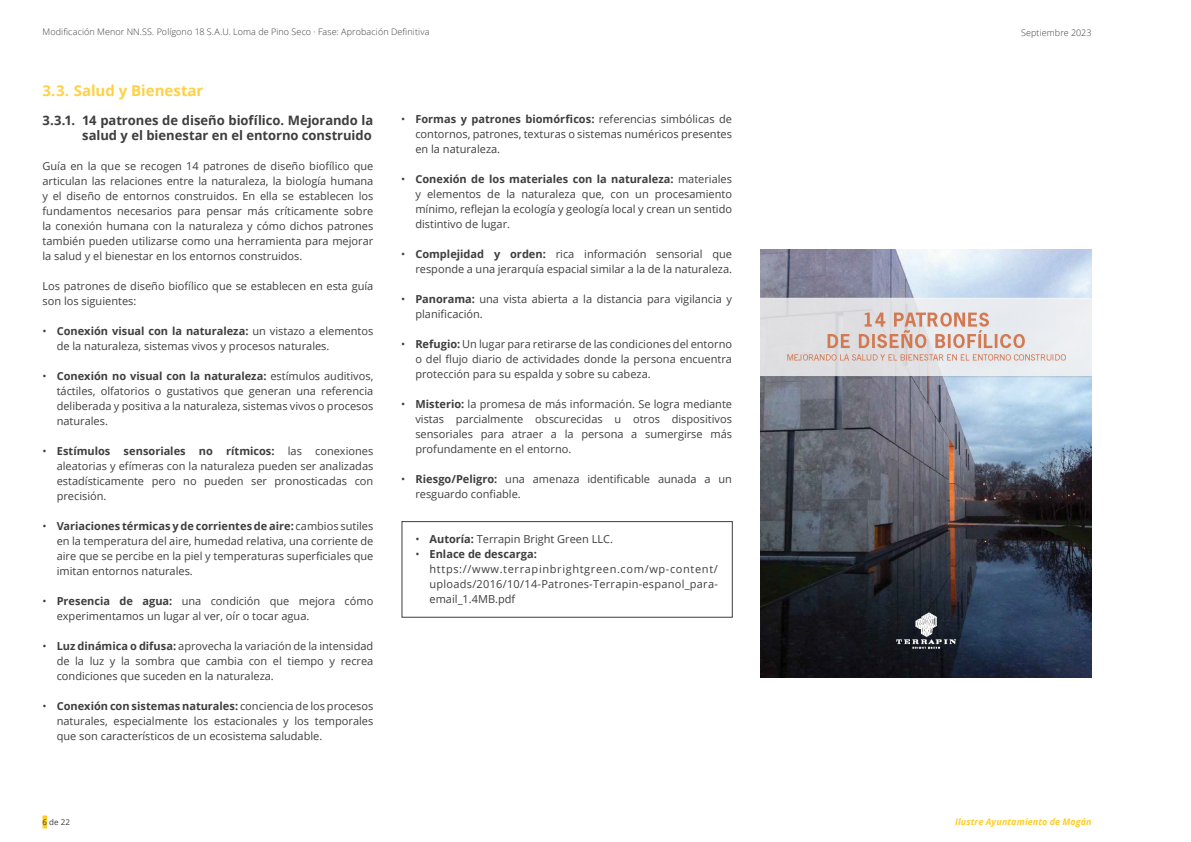
<style>
.page{position:relative;width:1191px;height:842px;background:#fff}
.page>*{position:absolute;margin:0;border:0;box-sizing:border-box;transform-origin:0 0}
.t1{font:700 15px "Open Sans";color:#ffd144}
.t2{font:700 13px/15px "Open Sans";letter-spacing:-.005em;color:#3e3e3f;text-align:right}
.TEXTO_BASE{font:11px/15px "Open Sans";color:#3e3e3f;text-align:justify}
.Notas_recuadro_10_mm{font:11px/15px "Open Sans";letter-spacing:.02em;color:#3e3e3f;text-align:justify}
.t3{font:700 11px "Open Sans";color:#3e3e3f}
.t4{font:300 9px "Open Sans";letter-spacing:.01em;color:#3e3e3f}
.t5{font:italic 700 9px "Open Sans";letter-spacing:.01em;color:#fecd26}
.t6{font:8px "Open Sans";color:#3e3e3f}
.s1{font-weight:700}
.s2{font-weight:400}
</style>
<div class="page">
<img style="left:761px;top:250px;width:330px;height:428px">
<hr style="left:43px;top:815px;width:4px;height:13px;background:#fecd26">
<div style="left:402px;top:521px;width:330px;height:96px;border:1px solid #3e3e3f"></div>
<p class="t4" style="left:43px;top:26px;width:388px">Modificación Menor NN.SS. Polígono 18 S.A.U. Loma de Pino Seco · Fase: Aprobación Definitiva</p>
<p class="t4" style="left:1021px;top:27px;width:72px">Septiembre 2023</p>
<p class="t1" style="left:43px;top:80px;width:162px">3.3. Salud y Bienestar</p>
<p class="t2" style="left:43px;top:112px;width:332px">3.3.1. 14 patrones de diseño biofílico. Mejorando la salud y el bienestar en el entorno construido</p>
<p class="TEXTO_BASE" style="left:43px;top:158px;width:332px">Guía en la que se recogen 14 patrones de diseño biofílico que articulan las relaciones entre la naturaleza, la biología humana y el diseño de entornos construidos. En ella se establecen los fundamentos necesarios para pensar más críticamente sobre la conexión humana con la naturaleza y cómo dichos patrones también pueden utilizarse como una herramienta para mejorar la salud y el bienestar en los entornos construidos.</p>
<p class="TEXTO_BASE" style="left:43px;top:278px;width:332px">Los patrones de diseño biofílico que se establecen en esta guía son los siguientes:</p>
<p class="TEXTO_BASE" style="left:57px;top:323px;width:318px;text-indent:-14px">• <span class="s1">Conexión visual con la naturaleza:</span> un vistazo a elementos de la naturaleza, sistemas vivos y procesos naturales.</p>
<p class="TEXTO_BASE" style="left:57px;top:368px;width:318px;text-indent:-14px">• <span class="s1">Conexión no visual con la naturaleza:</span> estímulos auditivos, táctiles, olfatorios o gustativos que generan una referencia deliberada y positiva a la naturaleza, sistemas vivos o procesos naturales.</p>
<p class="TEXTO_BASE" style="left:57px;top:443px;width:318px;text-indent:-14px">• <span class="s1">Estímulos sensoriales no rítmicos:</span> las conexiones aleatorias y efímeras con la naturaleza pueden ser analizadas estadísticamente pero no pueden ser pronosticadas con precisión.</p>
<p class="TEXTO_BASE" style="left:57px;top:518px;width:318px;text-indent:-14px">• <span class="s1">Variaciones térmicas y de corrientes de aire:</span> cambios sutiles en la temperatura del aire, humedad relativa, una corriente de aire que se percibe en la piel y temperaturas superficiales que imitan entornos naturales.</p>
<p class="TEXTO_BASE" style="left:57px;top:593px;width:318px;text-indent:-14px">• <span class="s1">Presencia de agua:</span> una condición que mejora cómo experimentamos un lugar al ver, oír o tocar agua.</p>
<p class="TEXTO_BASE" style="left:57px;top:638px;width:318px;text-indent:-14px">• <span class="s1">Luz dinámica o difusa:</span> aprovecha la variación de la intensidad de la luz y la sombra que cambia con el tiempo y recrea condiciones que suceden en la naturaleza.</p>
<p class="TEXTO_BASE" style="left:57px;top:698px;width:318px;text-indent:-14px">• <span class="s1">Conexión con sistemas naturales:</span> conciencia de los procesos naturales, especialmente los estacionales y los temporales que son característicos de un ecosistema saludable.</p>
<p class="TEXTO_BASE" style="left:415px;top:111px;width:318px;text-indent:-14px">• <span class="s1">Formas y patrones biomórficos:</span> referencias simbólicas de contornos, patrones, texturas o sistemas numéricos presentes en la naturaleza.</p>
<p class="TEXTO_BASE" style="left:415px;top:171px;width:318px;text-indent:-14px">• <span class="s1">Conexión de los materiales con la naturaleza:</span> materiales y elementos de la naturaleza que, con un procesamiento mínimo, reflejan la ecología y geología local y crean un sentido distintivo de lugar.</p>
<p class="TEXTO_BASE" style="left:401px;top:246px;width:332px;text-align:right">• <span class="s1">Complejidad y orden:</span> rica información sensorial que responde a una jerarquía espacial similar a la de la naturaleza.</p>
<p class="TEXTO_BASE" style="left:415px;top:291px;width:318px;text-indent:-14px">• <span class="s1">Panorama:</span> una vista abierta a la distancia para vigilancia y planificación.</p>
<p class="TEXTO_BASE" style="left:415px;top:336px;width:318px;text-indent:-14px">• <span class="s1">Refugio:</span> Un lugar para retirarse de las condiciones del entorno o del flujo diario de actividades donde la persona encuentra protección para su espalda y sobre su cabeza.</p>
<p class="TEXTO_BASE" style="left:415px;top:396px;width:318px;text-indent:-14px">• <span class="s1">Misterio:</span> la promesa de más información. Se logra mediante vistas parcialmente obscurecidas u otros dispositivos sensoriales para atraer a la persona a sumergirse más profundamente en el entorno.</p>
<p class="TEXTO_BASE" style="left:415px;top:471px;width:318px;text-indent:-14px">• <span class="s1">Riesgo/Peligro:</span> una amenaza identificable aunada a un resguardo confiable.</p>
<p class="TEXTO_BASE" style="left:415px;top:531px;width:197px">• <span class="s1">Autoría:</span> Terrapin Bright Green LLC.</p>
<p class="t3" style="left:415px;top:546px;width:123px"><span class="s2">•</span> Enlace de descarga:</p>
<p class="Notas_recuadro_10_mm" style="left:429px;top:561px;width:290px">https://www.terrapinbrightgreen.com/wp-content/ uploads/2016/10/14-Patrones-Terrapin-espanol_para&shy;email_1.4MB.pdf</p>
<p class="t6" style="left:43px;top:816px;width:29px">6 de 22</p>
<p class="t5" style="left:955px;top:815px;width:138px">Ilustre Ayuntamiento de Mogán</p>
</div>
